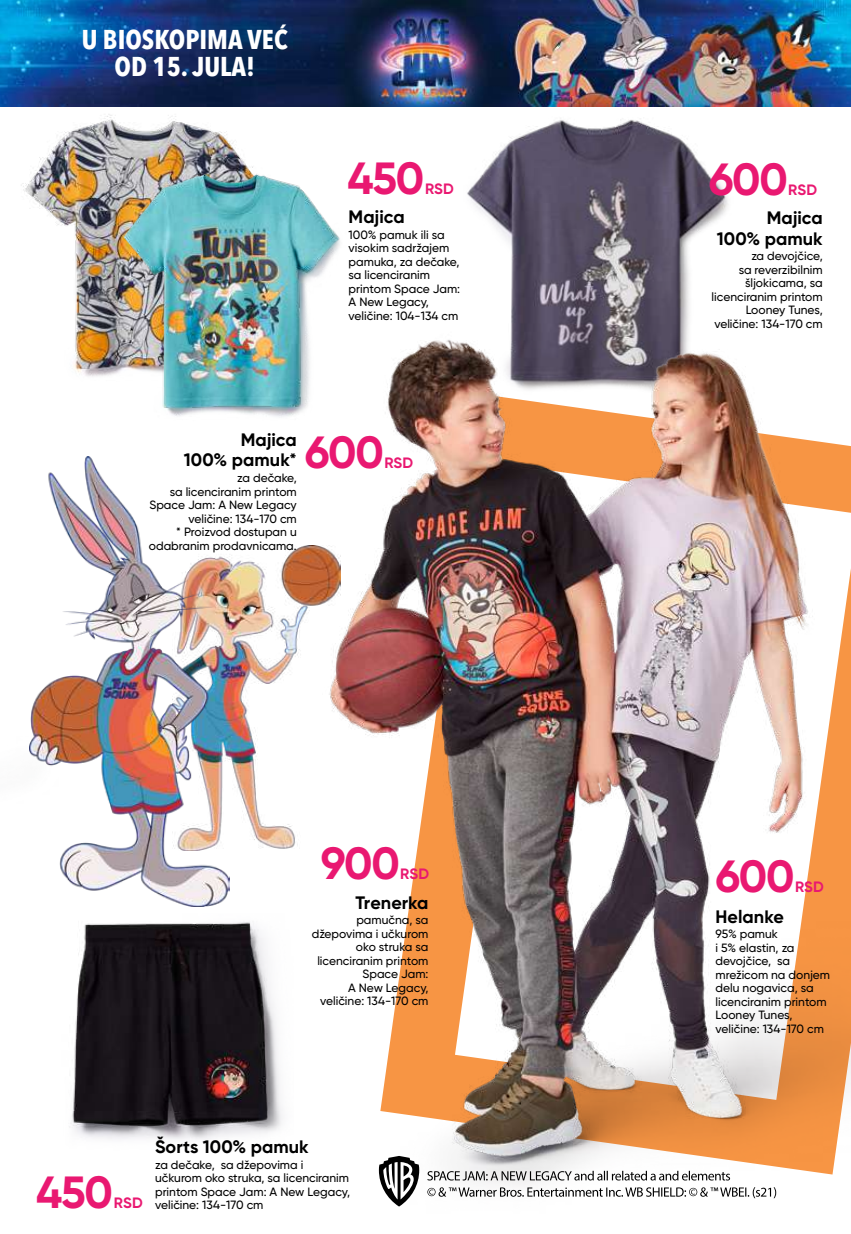
<style>
.page{position:relative;width:851px;height:1234px;background:#fff}
.page>*{position:absolute;margin:0;border:0;box-sizing:border-box;transform-origin:0 0}
.t1{font:700 45px "Gilroy";letter-spacing:-.025em;color:#e91871}
.t2{font:700 condensed 27px/27px "Avenir Next W1 G";color:#fff;text-align:center}
.t3{font:700 18px/20.1px "Gilroy";letter-spacing:.005em;color:#000;text-align:right}
.t4{font:700 15px "Gilroy";letter-spacing:.01em;color:#e91871}
.t5{font:500 12px/13.5px "Gilroy";color:#000;text-align:right}
</style>
<div class="page">
<img style="left:454px;top:106px;width:297px;height:166px">
<img style="left:13px;top:106px;width:278px;height:271px">
<img style="left:115px;top:163px;width:225px;height:254px">
<img style="left:296px;top:272px;width:554px;height:935px">
<img style="left:69px;top:922px;width:214px;height:217px">
<img style="left:0;top:0;width:850px;height:106px">
<svg style="left:427px;top:1170px;width:303px;height:10px"></svg>
<svg style="left:427px;top:1186px;width:349px;height:11px"></svg>
<svg style="left:379px;top:1155px;width:40px;height:51px"></svg>
<img style="left:230px;top:546px;width:111px;height:304px">
<img style="left:30px;top:457px;width:200px;height:449px">
<h2 class="t2" style="left:82px;top:24px;width:207px">U BIOSKOPIMA VEĆ<br>OD 15. JULA!</h2>
<h1 class="t1" style="left:347px;top:150px;width:78px">450</h1>
<p class="t4" style="left:425px;top:179px;width:30px">RSD</p>
<h3 class="t3" style="left:348px;top:207px;width:58px">Majica</h3>
<p class="t5" style="left:348px;top:228px;width:113px;text-align:left">100% pamuk ili sa visokim sadržajem pamuka, za dečake, sa licenciranim printom Space Jam:<br>A New Legacy, veličine: 104-134 cm</p>
<h3 class="t3" style="left:184px;top:430px;width:114px">Majica<br>100% pamuk*</h3>
<p class="t5" style="left:149px;top:471px;width:149px">za dečake,<br>sa licenciranim printom<br>Space Jam: A New Legacy veličine: 134-170 cm<br>* Proizvod dostupan u odabranim prodavnicama.</p>
<h1 class="t1" style="left:305px;top:423px;width:80px">600</h1>
<p class="t4" style="left:384px;top:453px;width:30px">RSD</p>
<h1 class="t1" style="left:321px;top:835px;width:80px">900</h1>
<p class="t4" style="left:400px;top:864px;width:30px">RSD</p>
<h3 class="t3" style="left:355px;top:891px;width:75px">Trenerka</h3>
<p class="t5" style="left:312px;top:912px;width:118px">pamučna, sa džepovima i učkurom oko struka sa licenciranim printom<br>Space Jam:<br>A New Legacy, veličine: 134-170 cm</p>
<h1 class="t1" style="left:36px;top:1164px;width:78px">450</h1>
<p class="t4" style="left:114px;top:1193px;width:30px">RSD</p>
<h3 class="t3" style="left:155px;top:1136px;width:155px">Šorts 100% pamuk</h3>
<p class="t5" style="left:155px;top:1157px;width:196px;text-align:left">za dečake, sa džepovima i učkurom oko struka, sa licenciranim printom Space Jam: A New Legacy, veličine: 134-170 cm</p>
<h1 class="t1" style="left:708px;top:151px;width:80px">600</h1>
<p class="t4" style="left:788px;top:180px;width:30px">RSD</p>
<h3 class="t3" style="left:716px;top:208px;width:107px">Majica<br>100% pamuk</h3>
<p class="t5" style="left:711px;top:249px;width:113px">za devojčice,<br>sa reverzibilnim šljokicama, sa licenciranim printom<br>Looney Tunes, veličine: 134-170 cm</p>
<h1 class="t1" style="left:715px;top:847px;width:80px">600</h1>
<p class="t4" style="left:794px;top:876px;width:30px">RSD</p>
<h3 class="t3" style="left:715px;top:906px;width:70px">Helanke</h3>
<p class="t5" style="left:715px;top:927px;width:116px;text-align:left">95% pamuk<br>i 5% elastin, za devojčice, sa mrežicom na donjem delu nogavica, sa licenciranim printom<br>Looney Tunes, veličine: 134-170 cm</p>
</div>
